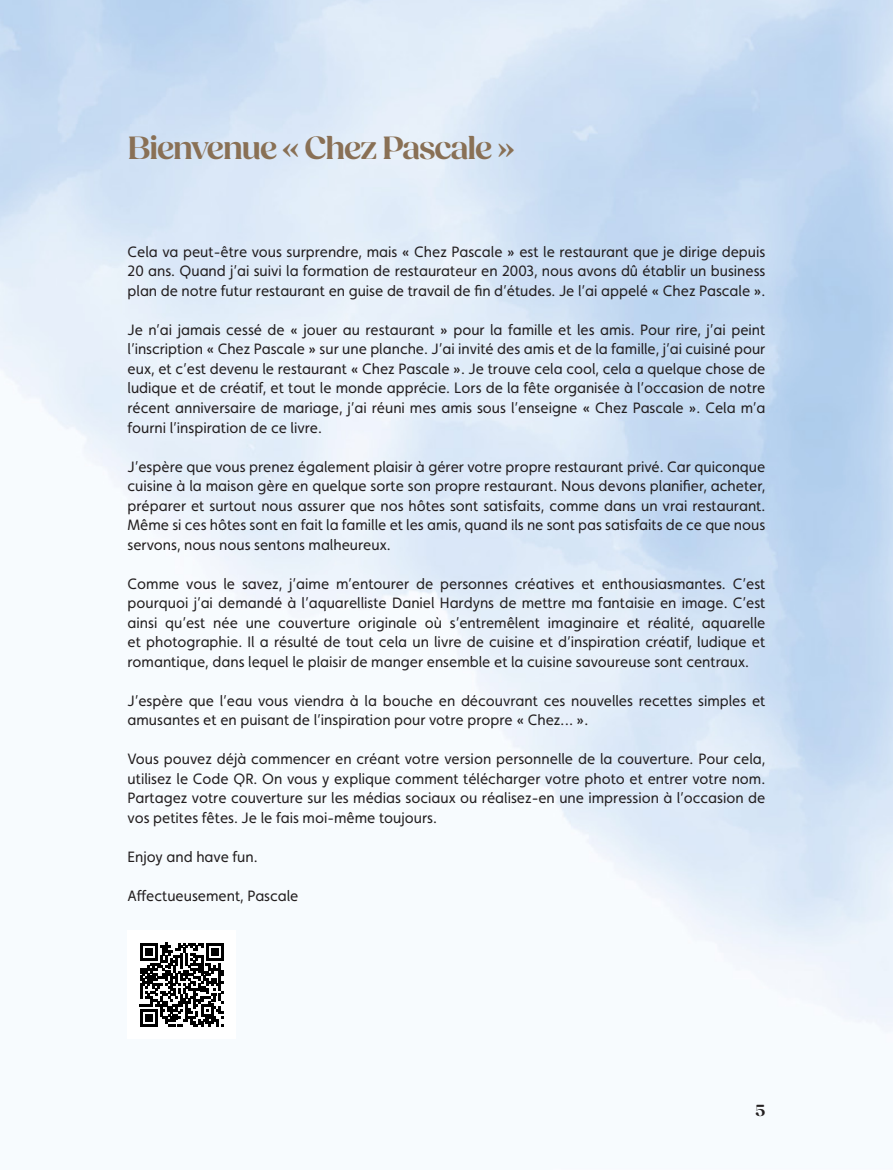
<style>
.page{position:relative;width:893px;height:1170px;background:#fff}
.page>*{position:absolute;margin:0;border:0;box-sizing:border-box;transform-origin:0 0}
.t1{font:600 33px "Fields Display";letter-spacing:-.03em;color:#897055}
.t2{font:600 16.5px "Fields Display";color:#231f20}
.t3{font:15px/19.5px "Faricy New";color:#231f20;text-align:justify}
</style>
<div class="page">
<svg style="left:140px;top:942px;width:84px;height:84px"></svg>
<h1 class="t1" style="left:128px;top:129px;width:389px">Bienvenue « Chez Pascale »</h1>
<p class="t3" style="left:128px;top:242px;width:639px">Cela va peut-être vous surprendre, mais « Chez Pascale » est le restaurant que je dirige depuis 20 ans. Quand j’ai suivi la formation de restaurateur en 2003, nous avons dû établir un business plan de notre futur restaurant en guise de travail de fin d’études. Je l’ai appelé « Chez Pascale ».</p>
<p class="t3" style="left:128px;top:320px;width:639px">Je n’ai jamais cessé de « jouer au restaurant » pour la famille et les amis. Pour rire, j’ai peint l’inscription « Chez Pascale » sur une planche. J’ai invité des amis et de la famille, j’ai cuisiné pour eux, et c’est devenu le restaurant « Chez Pascale ». Je trouve cela cool, cela a quelque chose de ludique et de créatif, et tout le monde apprécie. Lors de la fête organisée à l’occasion de notre récent anniversaire de mariage, j’ai réuni mes amis sous l’enseigne « Chez Pascale ». Cela m’a fourni l’inspiration de ce livre.</p>
<p class="t3" style="left:128px;top:456px;width:639px">J’espère que vous prenez également plaisir à gérer votre propre restaurant privé. Car quiconque cuisine à la maison gère en quelque sorte son propre restaurant. Nous devons planifier, acheter, préparer et surtout nous assurer que nos hôtes sont satisfaits, comme dans un vrai restaurant.<br>Même si ces hôtes sont en fait la famille et les amis, quand ils ne sont pas satisfaits de ce que nous servons, nous nous sentons malheureux.</p>
<p class="t3" style="left:128px;top:573px;width:639px">Comme vous le savez, j’aime m’entourer de personnes créatives et enthousiasmantes. C’est pourquoi j’ai demandé à l’aquarelliste Daniel Hardyns de mettre ma fantaisie en image. C’est ainsi qu’est née une couverture originale où s’entremêlent imaginaire et réalité, aquarelle et photographie. Il a résulté de tout cela un livre de cuisine et d’inspiration créatif, ludique et romantique, dans lequel le plaisir de manger ensemble et la cuisine savoureuse sont centraux.</p>
<p class="t3" style="left:128px;top:690px;width:639px">J’espère que l’eau vous viendra à la bouche en découvrant ces nouvelles recettes simples et amusantes et en puisant de l’inspiration pour votre propre « Chez… ».</p>
<p class="t3" style="left:128px;top:749px;width:639px">Vous pouvez déjà commencer en créant votre version personnelle de la couverture. Pour cela, utilisez le Code QR. On vous y explique comment télécharger votre photo et entrer votre nom.<br>Partagez votre couverture sur les médias sociaux ou réalisez-en une impression à l’occasion de vos petites fêtes. Je le fais moi-même toujours.</p>
<p class="t3" style="left:128px;top:846px;width:132px">Enjoy and have fun.</p>
<p class="t3" style="left:128px;top:885px;width:172px">Affectueusement, Pascale</p>
<p class="t2" style="left:756px;top:1100px;width:11px">5</p>
</div>
